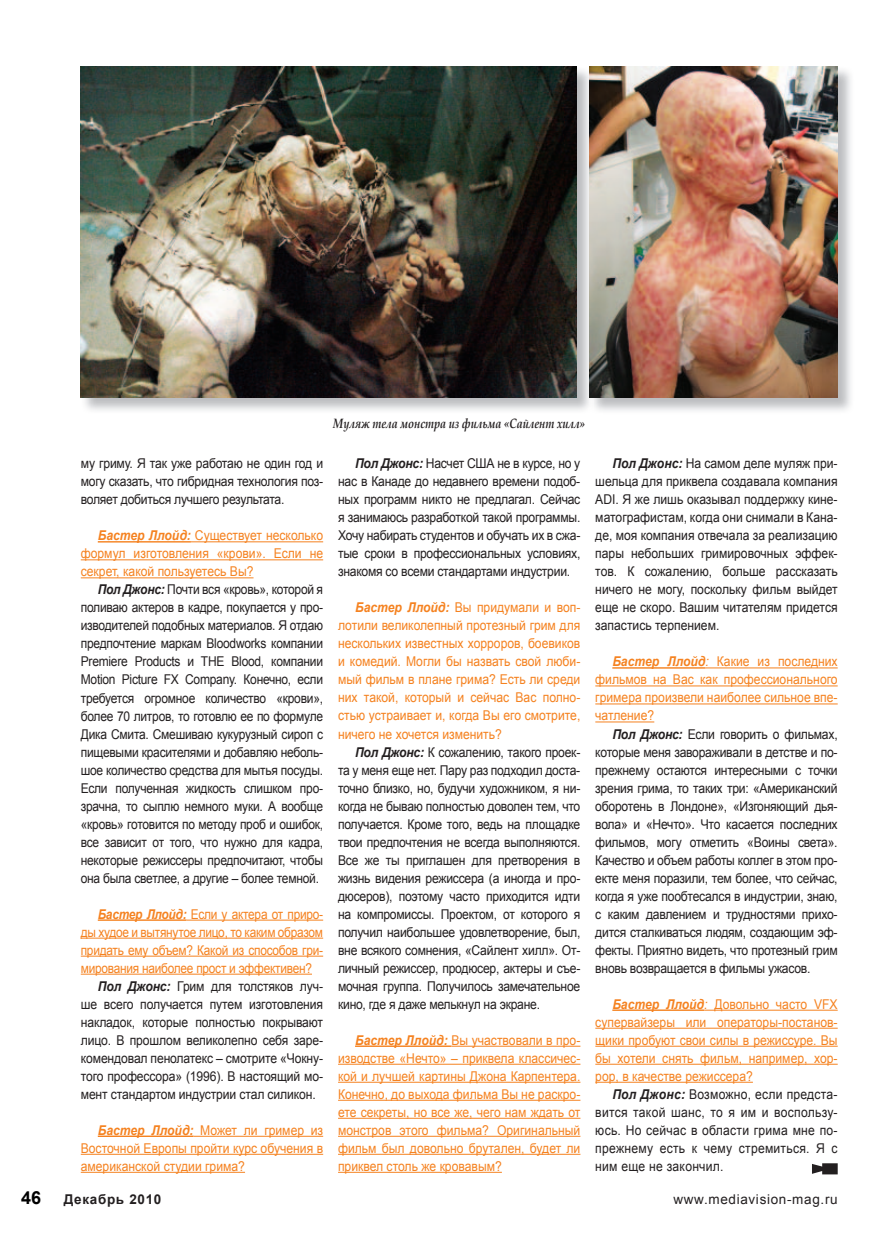
<style>
.page{position:relative;width:893px;height:1234px;background:#fff}
.page>*{position:absolute;margin:0;border:0;box-sizing:border-box;transform-origin:0 0}
.t1{font:700 18px "Arial";color:#000}
.t2{font:13.5px/18px "Arial";letter-spacing:-.01em;color:#231f20;text-align:justify;scale:.9 1}
.t3{font:13.5px/18px "Arial";color:#f58220;text-align:justify;scale:.9 1}
.t4{font:13.5px/18px "Arial";letter-spacing:-.01em;color:#231f20;text-align:justify;scale:.89 1}
.t5{font:13.5px "Arial";letter-spacing:-.02em;color:#f58220;scale:.88 1}
.t6{font:italic 700 13.5px "Book Antiqua";color:#231f20;scale:.8 1}
.t7{font:13.5px "Arial";letter-spacing:.05em;color:#231f20}
.t8{font:700 13.5px "Arial";letter-spacing:.05em;color:#231f20}
.s1{font-weight:700;font-style:italic}
.s2{font-style:italic}
</style>
<div class="page">
<hr style="left:98px;top:541px;width:93px;height:1px;background:#f58220">
<hr style="left:191px;top:541px;width:132px;height:1px;background:#f58220">
<hr style="left:81px;top:559px;width:242px;height:1px;background:#f58220">
<hr style="left:81px;top:577px;width:173px;height:1px;background:#f58220">
<hr style="left:98px;top:919px;width:88px;height:1px;background:#f58220">
<hr style="left:186px;top:919px;width:137px;height:1px;background:#f58220">
<hr style="left:81px;top:937px;width:242px;height:1px;background:#f58220">
<hr style="left:81px;top:955px;width:242px;height:1px;background:#f58220">
<hr style="left:81px;top:973px;width:231px;height:1px;background:#f58220">
<hr style="left:98px;top:1135px;width:96px;height:1px;background:#f58220">
<hr style="left:194px;top:1135px;width:129px;height:1px;background:#f58220">
<hr style="left:81px;top:1153px;width:242px;height:1px;background:#f58220">
<hr style="left:81px;top:1171px;width:164px;height:1px;background:#f58220">
<hr style="left:355px;top:1045px;width:96px;height:1px;background:#f58220">
<hr style="left:451px;top:1045px;width:129px;height:1px;background:#f58220">
<hr style="left:338px;top:1063px;width:242px;height:1px;background:#f58220">
<hr style="left:338px;top:1081px;width:242px;height:1px;background:#f58220">
<hr style="left:338px;top:1099px;width:242px;height:1px;background:#f58220">
<hr style="left:338px;top:1117px;width:242px;height:1px;background:#f58220">
<hr style="left:338px;top:1135px;width:242px;height:1px;background:#f58220">
<hr style="left:338px;top:1153px;width:242px;height:1px;background:#f58220">
<hr style="left:338px;top:1171px;width:164px;height:1px;background:#f58220">
<hr style="left:612px;top:667px;width:93px;height:1px;background:#f58220">
<hr style="left:705px;top:667px;width:133px;height:1px;background:#f58220">
<hr style="left:595px;top:685px;width:243px;height:1px;background:#f58220">
<hr style="left:595px;top:703px;width:243px;height:1px;background:#f58220">
<hr style="left:595px;top:721px;width:59px;height:1px;background:#f58220">
<hr style="left:612px;top:1009px;width:92px;height:1px;background:#f58220">
<hr style="left:704px;top:1009px;width:134px;height:1px;background:#f58220">
<hr style="left:595px;top:1027px;width:243px;height:1px;background:#f58220">
<hr style="left:595px;top:1045px;width:243px;height:1px;background:#f58220">
<hr style="left:595px;top:1063px;width:243px;height:1px;background:#f58220">
<hr style="left:595px;top:1081px;width:158px;height:1px;background:#f58220">
<img style="left:81px;top:70px;width:770px;height:341px">
<img style="left:81px;top:66px;width:496px;height:331px">
<img style="left:589px;top:397px;width:4px;height:14px">
<img style="left:589px;top:66px;width:249px;height:331px">
<svg style="left:812px;top:1163px;width:26px;height:11px"></svg>
<p class="t6" style="left:333px;top:414px;width:316px">Муляж тела монстра из фильма «Сайлент хилл»</p>
<p class="t2" style="left:81px;top:454px;width:271px">му гриму. Я так уже работаю не один год и могу сказать, что гибридная технология поз&shy;воляет добиться лучшего результата.</p>
<p class="t3" style="left:81px;top:526px;width:271px;text-indent:17px"><span class="s1">Бастер Ллойд:</span> Существует несколько формул изготовления «крови». Если не секрет, какой пользуетесь Вы?</p>
<p class="t4" style="left:81px;top:580px;width:274px;text-indent:17px"><span class="s1">Пол Джонс:</span> Почти вся «кровь», которой я поливаю актеров в кадре, покупается у про&shy;изводителей подобных материалов. Я отдаю предпочтение маркам Bloodworks компании Premiere Products и THE Blood, компании Motion Picture FX Company. Конечно, если требуется огромное количество «крови», более 70 литров, то готовлю ее по формуле Дика Смита. Смешиваю кукурузный сироп с пищевыми красителями и добавляю неболь&shy;шое количество средства для мытья посуды.<br>Если полученная жидкость слишком про&shy;зрачна, то сыплю немного муки. А вообще «кровь» готовится по методу проб и ошибок, все зависит от того, что нужно для кадра, некоторые режиссеры предпочитают, чтобы она была светлее, а другие – более темной.</p>
<p class="t5" style="left:98px;top:904px;width:258px"><span class="s1">Бастер Ллойд:</span> Если у актера от приро-</p>
<p class="t5" style="left:81px;top:922px;width:277px">ды худое и вытянутое лицо, то каким образом</p>
<p class="t5" style="left:81px;top:940px;width:277px">придать ему объем? Какой из способов гри-</p>
<p class="t5" style="left:81px;top:958px;width:264px">мирования наиболее прост и эффективен?</p>
<p class="t2" style="left:98px;top:976px;width:252px"><span class="s1">Пол Джонс:</span> Грим для толстяков луч-</p>
<p class="t2" style="left:81px;top:994px;width:271px">ше всего получается путем изготовления</p>
<p class="t2" style="left:81px;top:1012px;width:271px">накладок, которые полностью покрывают</p>
<p class="t2" style="left:81px;top:1030px;width:271px">лицо. В прошлом великолепно себя заре-</p>
<p class="t2" style="left:81px;top:1048px;width:271px">комендовал пенолатекс – смотрите «Чокну-</p>
<p class="t2" style="left:81px;top:1066px;width:271px">того профессора» (1996). В настоящий мо-</p>
<p class="t2" style="left:81px;top:1084px;width:263px">мент стандартом индустрии стал силикон.</p>
<p class="t3" style="left:81px;top:1120px;width:271px;text-indent:17px"><span class="s1">Бастер Ллойд:</span> Может ли гример из Восточной Европы пройти курс обучения в американской студии грима?</p>
<p class="t2" style="left:338px;top:454px;width:271px;text-indent:17px"><span class="s1">Пол Джонс:</span> Насчет США не в курсе, но у нас в Канаде до недавнего времени подоб&shy;ных программ никто не предлагал. Сейчас я занимаюсь разработкой такой программы.<br>Хочу набирать студентов и обучать их в сжа&shy;тые сроки в профессиональных условиях, знакомя со всеми стандартами индустрии.</p>
<p class="t3" style="left:338px;top:598px;width:271px;text-indent:17px"><span class="s1">Бастер Ллойд:</span> Вы придумали и воп&shy;лотили великолепный протезный грим для нескольких известных хорроров, боевиков и комедий. Могли бы назвать свой люби&shy;мый фильм в плане грима? Есть ли среди них такой, который и сейчас Вас полно&shy;стью устраивает и, когда Вы его смотрите, ничего не хочется изменить?</p>
<p class="t2" style="left:338px;top:742px;width:271px;text-indent:17px"><span class="s1">Пол Джонс:</span> К сожалению, такого проек&shy;та у меня еще нет. Пару раз подходил доста&shy;точно близко, но, будучи художником, я ни&shy;когда не бываю полностью доволен тем, что получается. Кроме того, ведь на площадке твои предпочтения не всегда выполняются.<br>Все же ты приглашен для претворения в жизнь видения режиссера (а иногда и про&shy;дюсеров), поэтому часто приходится идти на компромиссы. Проектом, от которого я получил наибольшее удовлетворение, был, вне всякого сомнения, «Сайлент хилл». От&shy;личный режиссер, продюсер, актеры и съе&shy;мочная группа. Получилось замечательное кино, где я даже мелькнул на экране.</p>
<p class="t3" style="left:338px;top:1030px;width:271px;text-indent:17px"><span class="s1">Бастер Ллойд:</span> Вы участвовали в про&shy;изводстве «Нечто» – приквела классичес&shy;кой и лучшей картины Джона Карпентера.<br>Конечно, до выхода фильма Вы не раскро&shy;ете секреты, но все же, чего нам ждать от монстров этого фильма? Оригинальный фильм был довольно брутален, будет ли приквел столь же кровавым?</p>
<p class="t2" style="left:595px;top:454px;width:271px;text-indent:17px"><span class="s1">Пол Джонс:</span> На самом деле муляж при&shy;шельца для приквела создавала компания ADI. Я же лишь оказывал поддержку кине&shy;матографистам, когда они снимали в Кана&shy;де, моя компания отвечала за реализацию пары небольших гримировочных эффек&shy;тов. К сожалению, больше рассказать ничего не могу, поскольку фильм выйдет еще не скоро. Вашим читателям придется запастись терпением.</p>
<p class="t3" style="left:595px;top:652px;width:271px;text-indent:17px"><span class="s1">Бастер Ллойд</span><span class="s2">:</span> Какие из последних фильмов на Вас как профессионального гримера произвели наиболее сильное впе&shy;чатление?</p>
<p class="t2" style="left:595px;top:724px;width:271px;text-indent:17px"><span class="s1">Пол Джонс:</span> Если говорить о фильмах, которые меня завораживали в детстве и по&shy;прежнему остаются интересными с точки зрения грима, то таких три: «Американский оборотень в Лондоне», «Изгоняющий дья&shy;вола» и «Нечто». Что касается последних фильмов, могу отметить «Воины света».<br>Качество и объем работы коллег в этом про&shy;екте меня поразили, тем более, что сейчас, когда я уже пообтесался в индустрии, знаю, с каким давлением и трудностями прихо&shy;дится сталкиваться людям, создающим эф&shy;фекты. Приятно видеть, что протезный грим вновь возвращается в фильмы ужасов.</p>
<p class="t3" style="left:595px;top:994px;width:271px;text-indent:17px"><span class="s1">Бастер Ллойд</span><span class="s2">:</span> Довольно часто VFX супервайзеры или операторы-постанов&shy;щики пробуют свои силы в режиссуре. Вы бы хотели снять фильм, например, хор&shy;рор, в качестве режиссера?</p>
<p class="t2" style="left:595px;top:1084px;width:271px;text-indent:17px"><span class="s1">Пол Джонс:</span> Возможно, если предста&shy;вится такой шанс, то я им и воспользу&shy;юсь. Но сейчас в области грима мне по&shy;прежнему есть к чему стремиться. Я с ним еще не закончил.</p>
<h1 class="t1" style="left:21px;top:1185px;width:22px">46</h1>
<p class="t8" style="left:64px;top:1190px;width:99px">Декабрь 2010</p>
<p class="t7" style="left:673px;top:1190px;width:166px">www.mediavision-mag.ru</p>
</div>
